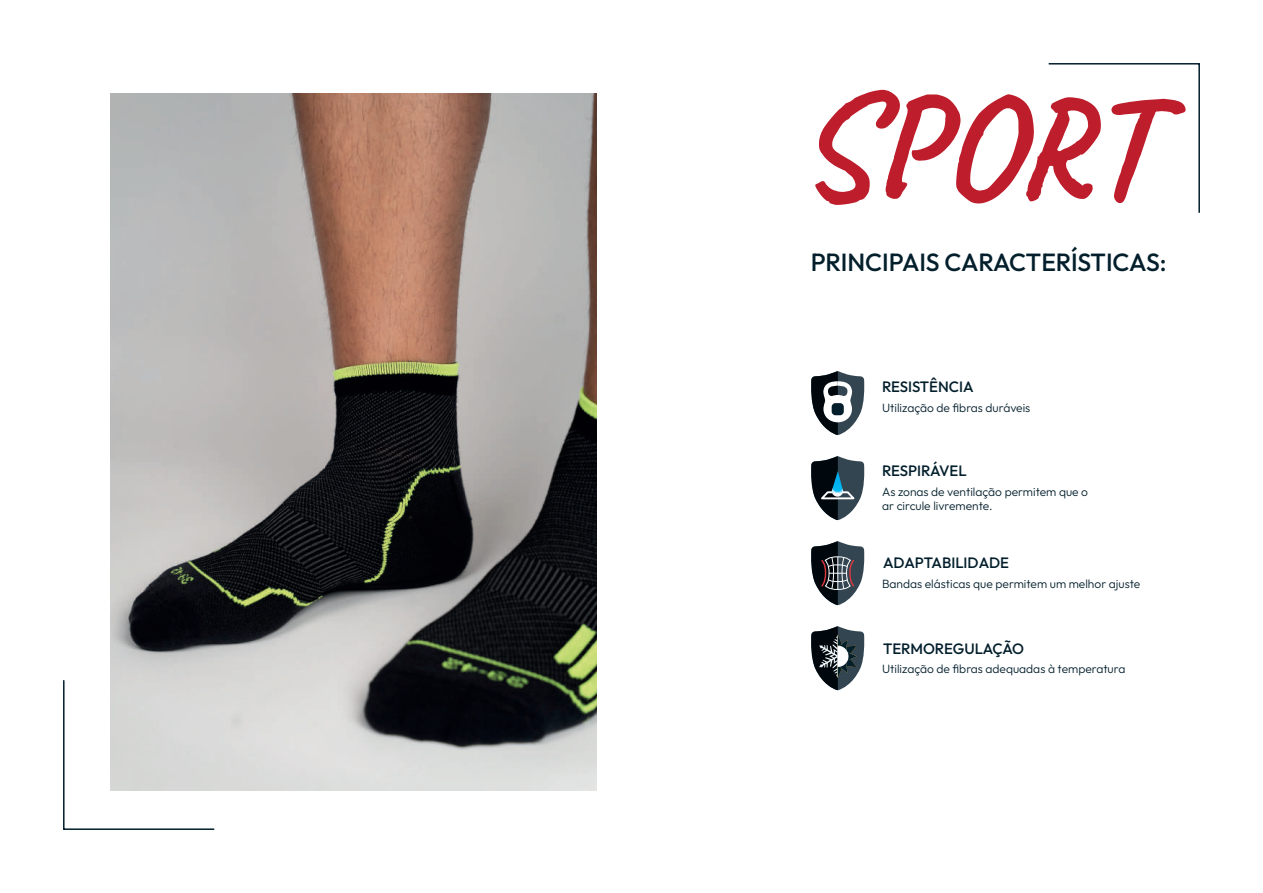
<style>
.page{position:relative;width:1263px;height:893px;background:#fff}
.page>*{position:absolute;margin:0;border:0;box-sizing:border-box;transform-origin:0 0}
.t1{font:700 150px "Caveat";color:#be1d2c}
.t2{font:500 24.9px "Outfit";letter-spacing:-.015em;color:#031f2c}
.t3{font:500 15px "Outfit";color:#031f2c}
.t4{font:300 12px/14.4px "Outfit";color:#031f2c}
</style>
<div class="page">
<svg style="left:1048px;top:63px;width:152px;height:150px"></svg>
<svg style="left:63px;top:679px;width:152px;height:151px"></svg>
<img style="left:111px;top:94px;width:486px;height:696px">
<svg style="left:811px;top:371px;width:54px;height:64px"></svg>
<div style="left:832px;top:403px;width:12px;height:12px;background:#031f2c;border-radius:4px"></div>
<svg style="left:811px;top:456px;width:54px;height:64px"></svg>
<svg style="left:811px;top:541px;width:54px;height:64px"></svg>
<svg style="left:811px;top:626px;width:54px;height:64px"></svg>
<h1 class="t1" style="left:795px;top:51px;width:361px">SPORT</h1>
<h2 class="t2" style="left:811px;top:248px;width:357px">PRINCIPAIS CARACTERÍSTICAS:</h2>
<p class="t3" style="left:882px;top:378px;width:93px">RESISTÊNCIA</p>
<p class="t4" style="left:882px;top:400px;width:150px">Utilização de fibras duráveis</p>
<p class="t3" style="left:882px;top:462px;width:86px">RESPIRÁVEL</p>
<p class="t4" style="left:882px;top:484px;width:207px">As zonas de ventilação permitem que o ar circule livremente.</p>
<p class="t3" style="left:883px;top:554px;width:128px">ADAPTABILIDADE</p>
<p class="t4" style="left:882px;top:576px;width:260px">Bandas elásticas que permitem um melhor ajuste</p>
<p class="t3" style="left:883px;top:640px;width:143px">TERMOREGULAÇÃO</p>
<p class="t4" style="left:882px;top:662px;width:245px">Utilização de fibras adequadas à temperatura</p>
</div>
